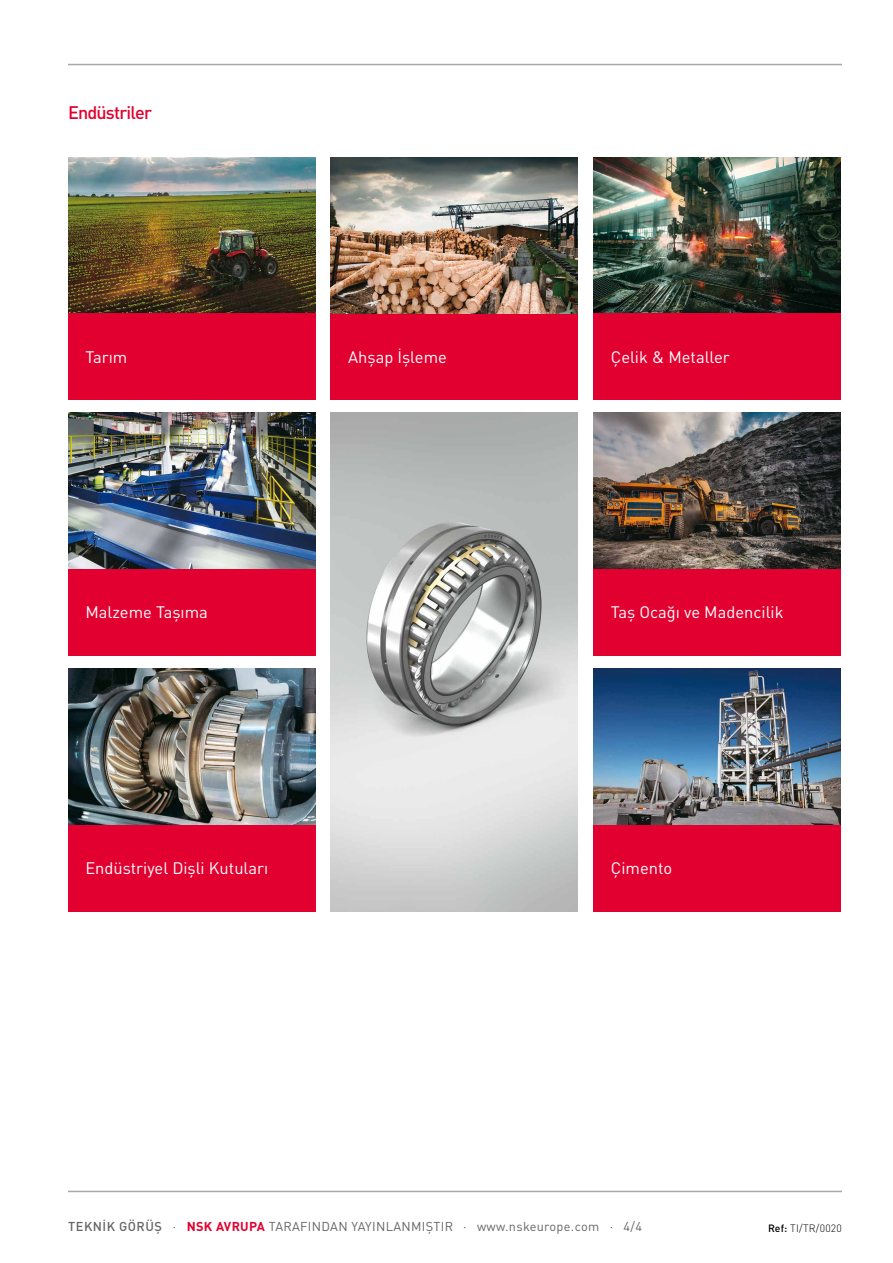
<style>
.page{position:relative;width:893px;height:1263px;background:#fff}
.page>*{position:absolute;margin:0;border:0;box-sizing:border-box;transform-origin:0 0}
.t1{font:500 18px "DIN Pro";letter-spacing:-.045em;color:#e20030}
.t2{font:16.5px "DIN Pro";color:#fff}
.t3{font:12.75px "DIN Pro";letter-spacing:.025em;color:#646567}
.t4{font:300 10.5px "DIN Pro";letter-spacing:.02em;color:#000}
.s1{font-weight:500}
.s2{font-weight:700;color:#e20030}
</style>
<div class="page">
<img style="left:331px;top:413px;width:247px;height:498px">
<hr style="left:68px;top:1191px;width:774px;height:1px;background:#a7a8aa">
<hr style="left:68px;top:64px;width:774px;height:1px;background:#a7a8aa">
<img style="left:68px;top:157px;width:247px;height:156px">
<div style="left:68px;top:313px;width:247px;height:87px;background:#e20030"></div>
<img style="left:593px;top:157px;width:248px;height:156px">
<div style="left:593px;top:313px;width:248px;height:87px;background:#e20030"></div>
<div style="left:331px;top:313px;width:247px;height:87px;background:#e20030"></div>
<img style="left:68px;top:413px;width:247px;height:156px">
<img style="left:68px;top:669px;width:247px;height:156px">
<img style="left:593px;top:413px;width:248px;height:156px">
<img style="left:593px;top:669px;width:248px;height:156px">
<div style="left:68px;top:569px;width:247px;height:87px;background:#e20030"></div>
<div style="left:68px;top:825px;width:247px;height:86px;background:#e20030"></div>
<div style="left:593px;top:569px;width:248px;height:87px;background:#e20030"></div>
<div style="left:593px;top:825px;width:248px;height:86px;background:#e20030"></div>
<img style="left:331px;top:157px;width:247px;height:156px">
<p class="t1" style="left:68px;top:98px;width:85px">Endüstriler</p>
<p class="t2" style="left:85px;top:344px;width:44px">Tarım</p>
<p class="t2" style="left:348px;top:344px;width:100px">Ahşap İşleme</p>
<p class="t2" style="left:611px;top:344px;width:121px">Çelik &amp; Metaller</p>
<p class="t2" style="left:85px;top:599px;width:124px">Malzeme Taşıma</p>
<p class="t2" style="left:85px;top:855px;width:184px">Endüstriyel Dişli Kutuları</p>
<p class="t2" style="left:611px;top:599px;width:174px">Taş Ocağı ve Madencilik</p>
<p class="t2" style="left:611px;top:855px;width:63px">Çimento</p>
<p class="t3" style="left:68px;top:1216px;width:575px"><span class="s1">TEKNİK GÖRÜŞ</span> · <span class="s2">NSK AVRUPA</span> TARAFINDAN YAYINLANMIŞTIR · www.nskeurope.com · 4/4</p>
<p class="t4" style="left:768px;top:1220px;width:75px"><span class="s1">Ref:</span> TI/TR/0020</p>
</div>
